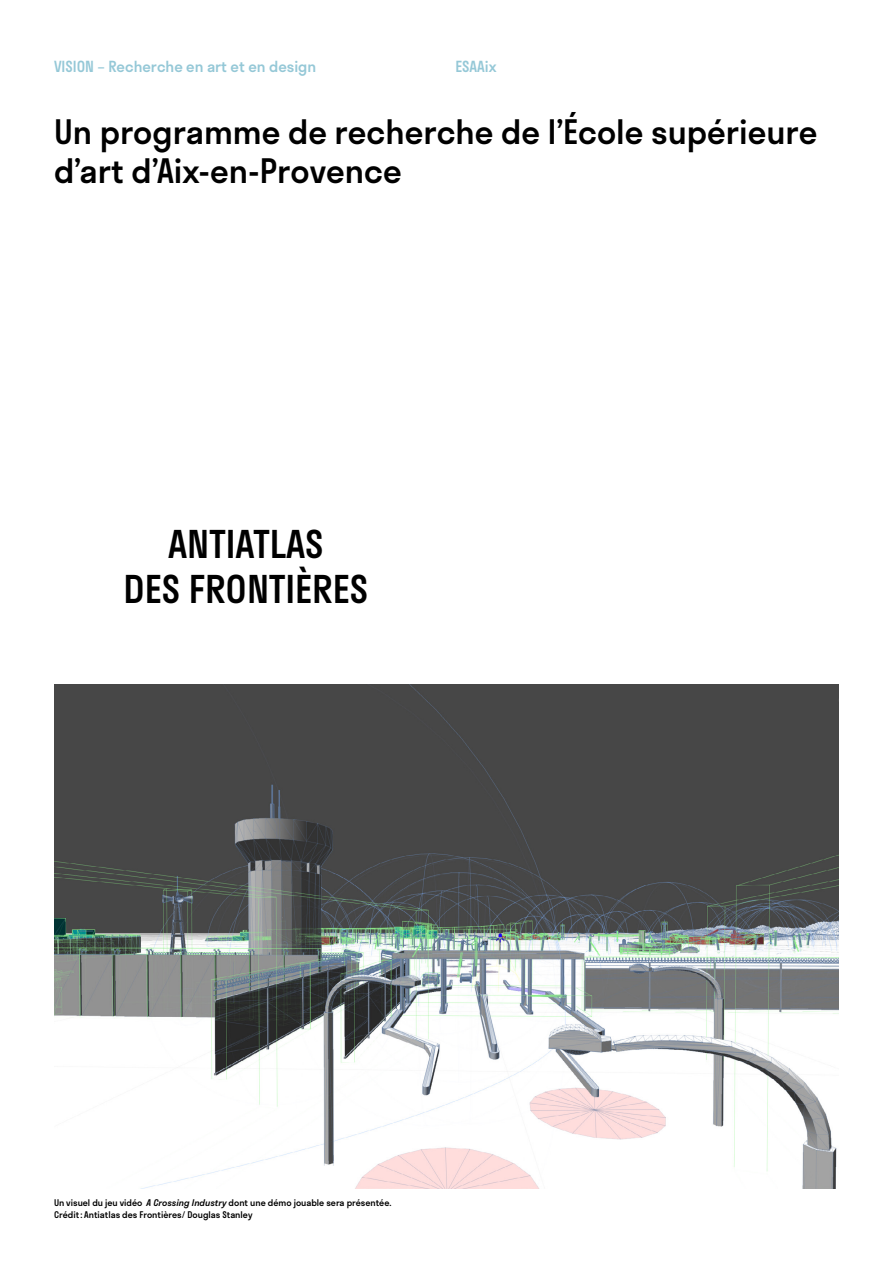
<style>
.page{position:relative;width:893px;height:1263px;background:#fff}
.page>*{position:absolute;margin:0;border:0;box-sizing:border-box;transform-origin:0 0}
.t1{font:500 37.5px/45px "Stratos";color:#000;text-align:center}
.t2{font:500 33px/39px "Stratos";color:#000}
.t3{font:500 15px "Stratos";color:#95c8d7}
.t4{font:500 9px/12px "Stratos";color:#000}
.s1{font-style:italic}
</style>
<div class="page">
<img style="left:54px;top:684px;width:785px;height:504px">
<p class="t3" style="left:54px;top:54px;width:264px">VISION – Recherche en art et en design</p>
<p class="t3" style="left:455px;top:54px;width:43px">ESAAix</p>
<p class="t2" style="left:54px;top:111px;width:765px">Un programme de recherche de l’École supérieure d’art d’Aix-en-Provence</p>
<p class="t1" style="left:123px;top:520px;width:246px">ANTIATLAS<br>DES FRONTIÈRES</p>
<p class="t4" style="left:54px;top:1196px;width:339px">Un visuel du jeu vidéo <span class="s1">A Crossing Industry</span> dont une démo jouable sera présentée.<br>Crédit: Antiatlas des Frontières/ Douglas Stanley</p>
</div>
